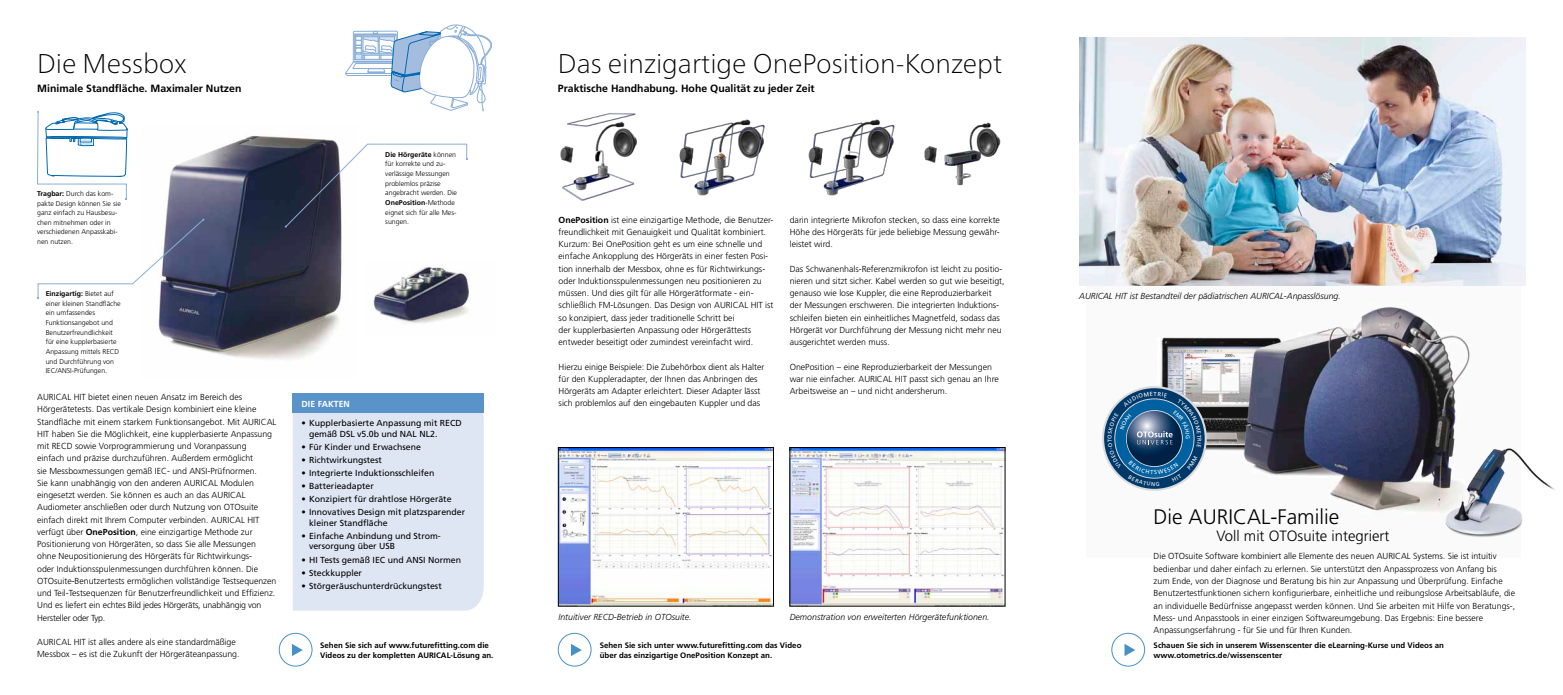
<style>
.page{position:relative;width:1563px;height:695px;background:#fff}
.page>*{position:absolute;margin:0;border:0;box-sizing:border-box;transform-origin:0 0}
.t1{font:100 27.12px "Frutiger Neue LT Pro";color:#000}
.t2{font:300 21px "Frutiger";color:#000}
.t3{font:300 14.88px "Frutiger";color:#000}
.t4{font:700 10.5px "Frutiger";color:#000}
.t5{font:300 8.75px/12.2px "Frutiger";color:#000}
.t6{font:8.75px/10.5px "Frutiger";color:#000}
.t7{font:italic 300 8.75px "Frutiger";color:#000}
.t8{font:700 8.75px "Frutiger";color:#fff}
.t9{font:700 7.88px/9.6px "Frutiger";color:#000}
.t10{font:300 7px/9.6px "Frutiger";color:#000}
.s1{font-weight:700}
</style>
<div class="page">
<img style="left:1086px;top:285px;width:434px;height:229px">
<img style="left:1429px;top:434px;width:126px;height:103px">
<img style="left:1079px;top:37px;width:446px;height:248px">
<img style="left:560px;top:113px;width:77px;height:87px">
<img style="left:808px;top:119px;width:76px;height:77px">
<img style="left:884px;top:122px;width:117px;height:64px">
<img style="left:679px;top:119px;width:86px;height:77px">
<img style="left:158px;top:135px;width:184px;height:224px">
<svg style="left:345px;top:25px;width:147px;height:86px"></svg>
<img style="left:373px;top:267px;width:97px;height:56px">
<svg style="left:37px;top:218px;width:168px;height:81px"></svg>
<div style="left:293px;top:413px;width:191px;height:197px;background:#dfe6f3"></div>
<div style="left:293px;top:393px;width:191px;height:20px;background:#5993c9"></div>
<svg style="left:285px;top:144px;width:182px;height:84px"></svg>
<svg style="left:37px;top:111px;width:90px;height:88px"></svg>
<div style="left:279px;top:632px;width:33px;height:34px;border:1px solid #0069b2;border-radius:50%"></div>
<svg style="left:292px;top:644px;width:11px;height:12px"></svg>
<div style="left:558px;top:632px;width:33px;height:34px;border:1px solid #0069b2;border-radius:50%"></div>
<svg style="left:571px;top:644px;width:11px;height:12px"></svg>
<img style="left:560px;top:449px;width:211px;height:155px">
<div style="left:558px;top:447px;width:215px;height:159px;border:1px solid #000"></div>
<img style="left:792px;top:449px;width:211px;height:155px">
<div style="left:1111px;top:632px;width:34px;height:34px;border:1px solid #0069b2;border-radius:50%"></div>
<svg style="left:1124px;top:644px;width:11px;height:12px"></svg>
<svg style="left:1104px;top:388px;width:100px;height:100px;background:#457297"></svg>
<h1 class="t1" style="left:37px;top:47px;width:151px">Die Messbox</h1>
<p class="t4" style="left:37px;top:82px;width:206px">Minimale Standfläche. Maximaler Nutzen</p>
<p class="t10" style="left:37px;top:189px;width:85px"><span class="s1">Tragbar:</span> Durch das kom&shy;pakte Design können Sie sie ganz einfach zu Hausbesu&shy;chen mitnehmen oder in verschiedenen Anpasskabi&shy;nen nutzen.</p>
<p class="t10" style="left:46px;top:289px;width:77px"><span class="s1">Einzigartig:</span> Bietet auf einer kleinen Standfläche ein umfassendes<br>Funktionsangebot und<br>Benutzerfreundlichkeit für eine kupplerbasierte<br>Anpassung mittels RECD und Durchführung von<br>IEC/ANSI-Prüfungen.</p>
<p class="t5" style="left:37px;top:391px;width:241px">AURICAL HIT bietet einen neuen Ansatz im Bereich des Hörgerätetests. Das vertikale Design kombiniert eine kleine Standfläche mit einem starkem Funktionsangebot. Mit AURICAL HIT haben Sie die Möglichkeit, eine kupplerbasierte Anpassung mit RECD sowie Vorprogrammierung und Voranpassung<br>einfach und präzise durchzuführen. Außerdem ermöglicht<br>sie Messboxmessungen gemäß IEC- und ANSI-Prüfnormen.<br>Sie kann unabhängig von den anderen AURICAL Modulen eingesetzt werden. Sie können es auch an das AURICAL Audiometer anschließen oder durch Nutzung von OTOsuite einfach direkt mit Ihrem Computer verbinden. AURICAL HIT verfügt über <span class="s1">OnePosition</span>, eine einzigartige Methode zur Positionierung von Hörgeräten, so dass Sie alle Messungen ohne Neupositionierung des Hörgeräts für Richtwirkungs-<br>oder Induktionsspulenmessungen durchführen können. Die OTOsuite-Benutzertests ermöglichen vollständige Testsequenzen und Teil-Testsequenzen für Benutzerfreundlichkeit und Effizienz.<br>Und es liefert ein echtes Bild jedes Hörgeräts, unabhängig von Hersteller oder Typ.</p>
<p class="t5" style="left:37px;top:636px;width:204px">AURICAL HIT ist alles andere als eine standardmäßige<br>Messbox – es ist die Zukunft der Hörgeräteanpassung.</p>
<p class="t10" style="left:385px;top:150px;width:73px"><span class="s1">Die Hörgeräte</span> können für korrekte und zu&shy;verlässige Messungen problemlos präzise angebracht werden. Die<br><span class="s1">OnePosition</span>-Methode eignet sich für alle Mes&shy;sungen.</p>
<p class="t8" style="left:302px;top:398px;width:50px">DIE FAKTEN</p>
<p class="t6" style="left:309px;top:417px;width:154px;text-indent:-7px">• Kupplerbasierte Anpassung mit RECD gemäß DSL v5.0b und NAL NL2.</p>
<p class="t6" style="left:302px;top:441px;width:121px">• Für Kinder und Erwachsene</p>
<p class="t6" style="left:302px;top:454px;width:82px">• Richtwirkungstest</p>
<p class="t6" style="left:302px;top:467px;width:134px">• Integrierte Induktionsschleifen</p>
<p class="t6" style="left:302px;top:480px;width:74px">• Batterieadapter</p>
<p class="t6" style="left:302px;top:494px;width:151px">• Konzipiert für drahtlose Hörgeräte</p>
<p class="t6" style="left:309px;top:507px;width:158px;text-indent:-7px">• Innovatives Design mit platzsparender kleiner Standfläche</p>
<p class="t6" style="left:309px;top:530px;width:133px;text-indent:-7px">• Einfache Anbindung und Strom&shy;versorgung über USB</p>
<p class="t6" style="left:302px;top:554px;width:161px">• HI Tests gemäß IEC und ANSI Normen</p>
<p class="t6" style="left:302px;top:567px;width:62px">• Steckkuppler</p>
<p class="t6" style="left:302px;top:580px;width:142px">• Störgeräuschunterdrückungstest</p>
<h1 class="t1" style="left:558px;top:47px;width:446px">Das einzigartige OnePosition-Konzept</h1>
<p class="t4" style="left:558px;top:82px;width:258px">Praktische Handhabung. Hohe Qualität zu jeder Zeit</p>
<p class="t5" style="left:558px;top:213px;width:216px"><span class="s1">OnePosition</span> ist eine einzigartige Methode, die Benutzer&shy;freundlichkeit mit Genauigkeit und Qualität kombiniert.<br>Kurzum: Bei OnePosition geht es um eine schnelle und einfache Ankopplung des Hörgeräts in einer festen Posi&shy;tion innerhalb der Messbox, ohne es für Richtwirkungs&shy;oder Induktionsspulenmessungen neu positionieren zu müssen. Und dies gilt für alle Hörgerätformate - ein&shy;schließlich FM-Lösungen. Das Design von AURICAL HIT ist so konzipiert, dass jeder traditionelle Schritt bei<br>der kupplerbasierten Anpassung oder Hörgerättests entweder beseitigt oder zumindest vereinfacht wird.</p>
<p class="t5" style="left:558px;top:360px;width:207px">Hierzu einige Beispiele: Die Zubehörbox dient als Halter für den Kuppleradapter, der Ihnen das Anbringen des Hörgeräts am Adapter erleichtert. Dieser Adapter lässt sich problemlos auf den eingebauten Kuppler und das</p>
<p class="t5" style="left:790px;top:213px;width:212px;text-align:justify">darin integrierte Mikrofon stecken, so dass eine korrekte Höhe des Hörgeräts für jede beliebige Messung gewähr&shy;leistet wird.</p>
<p class="t5" style="left:790px;top:262px;width:216px">Das Schwanenhals-Referenzmikrofon ist leicht zu positio&shy;nieren und sitzt sicher. Kabel werden so gut wie beseitigt, genauso wie lose Kuppler, die eine Reproduzierbarkeit der Messungen erschweren. Die integrierten Induktions&shy;schleifen bieten ein einheitliches Magnetfeld, sodass das Hörgerät vor Durchführung der Messung nicht mehr neu ausgerichtet werden muss.</p>
<p class="t5" style="left:790px;top:360px;width:211px">OnePosition – eine Reproduzierbarkeit der Messungen war nie einfacher. AURICAL HIT passt sich genau an Ihre<br>Arbeitsweise an – und nicht andersherum.</p>
<p class="t7" style="left:558px;top:612px;width:135px">Intuitiver RECD-Betrieb in OTOsuite.</p>
<p class="t7" style="left:790px;top:612px;width:201px">Demonstration von erweiterten Hörgerätefunktionen.</p>
<p class="t9" style="left:320px;top:640px;width:175px">Sehen Sie sich auf www.futurefitting.com die<br>Videos zu der kompletten AURICAL-Lösung an.</p>
<p class="t9" style="left:600px;top:640px;width:203px">Sehen Sie sich unter www.futurefitting.com das Video über das einzigartige OnePosition Konzept an.</p>
<p class="t7" style="left:1079px;top:291px;width:263px">AURICAL HIT ist Bestandteil der pädiatrischen AURICAL-Anpasslösung.</p>
<h2 class="t2" style="left:1153px;top:504px;width:187px">Die AURICAL-Familie</h2>
<h3 class="t3" style="left:1216px;top:528px;width:174px">Voll mit OTOsuite integriert</h3>
<p class="t5" style="left:1153px;top:550px;width:363px">Die OTOsuite Software kombiniert alle Elemente des neuen AURICAL Systems. Sie ist intuitiv bedienbar und daher einfach zu erlernen. Sie unterstützt den Anpassprozess von Anfang bis<br>zum Ende, von der Diagnose und Beratung bis hin zur Anpassung und Überprüfung. Einfache Benutzertestfunktionen sichern konfigurierbare, einheitliche und reibungslose Arbeitsabläufe, die an individuelle Bedürfnisse angepasst werden können. Und Sie arbeiten mit Hilfe von Beratungs-, Mess- und Anpasstools in einer einzigen Softwareumgebung. Das Ergebnis: Eine bessere Anpassungserfahrung - für Sie und für Ihren Kunden.</p>
<p class="t9" style="left:1153px;top:640px;width:292px">Schauen Sie sich in unserem Wissenscenter die eLearning-Kurse und Videos an www.otometrics.de/wissenscenter</p>
</div>
